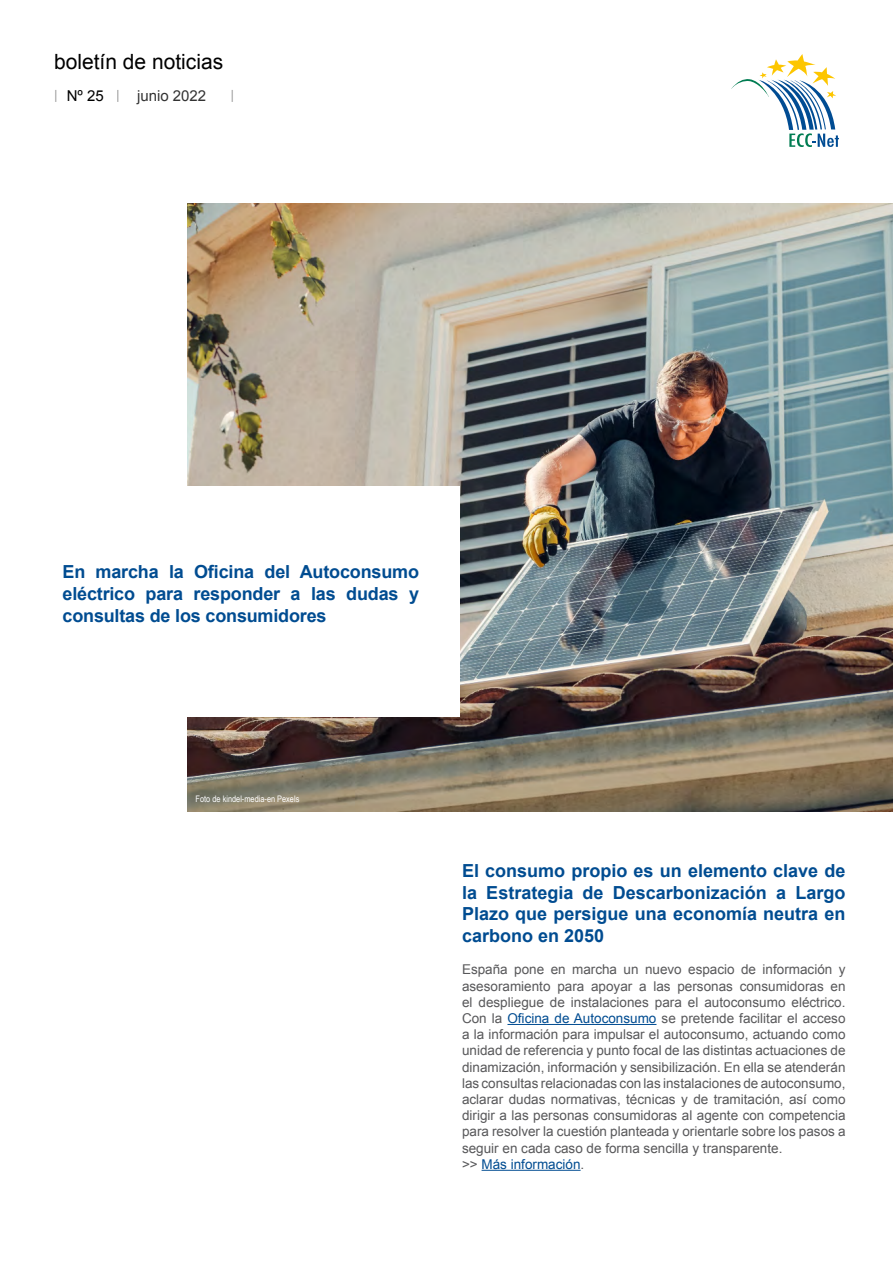
<style>
.page{position:relative;width:893px;height:1263px;background:#fff}
.page>*{position:absolute;margin:0;border:0;box-sizing:border-box;transform-origin:0 0}
.t1{font:21px "Arial";color:#000}
.t2{font:700 18px/21.6px "Arial";letter-spacing:-.005em;color:#004c91;text-align:justify}
.t3{font:15px "Arial";color:#333}
.t4{font:15px "Arial";color:#000}
.t5{font:13.5px/16.2px "Arial";color:#58585a}
.t6{font:9px "Arial Narrow";color:#fff}
.s1{color:#004c91}
</style>
<div class="page">
<svg style="left:731px;top:54px;width:108px;height:93px"></svg>
<svg style="left:55px;top:90px;width:1px;height:12px"></svg>
<svg style="left:117px;top:90px;width:1px;height:12px"></svg>
<svg style="left:232px;top:90px;width:1px;height:12px"></svg>
<img style="left:187px;top:203px;width:706px;height:609px">
<hr style="left:507px;top:1024px;width:149px;height:1px;background:#004c91">
<hr style="left:482px;top:1170px;width:99px;height:1px;background:#004c91">
<div style="left:0;top:486px;width:459px;height:230px;background:#fff"></div>
<h1 class="t1" style="left:54px;top:47px;width:171px">boletín de noticias</h1>
<p class="t4" style="left:67px;top:86px;width:39px">Nº 25</p>
<p class="t3" style="left:137px;top:85px;width:71px">junio 2022</p>
<h2 class="t2" style="left:63px;top:561px;width:358px">En marcha la Oficina del Autoconsumo eléctrico para responder a las dudas y consultas de los consumidores</h2>
<p class="t6" style="left:196px;top:792px;width:105px">Foto de kindel-media-en Pexels</p>
<h2 class="t2" style="left:462px;top:860px;width:385px">El consumo propio es un elemento clave de la Estrategia de Descarbonización a Largo Plazo que persigue una economía neutra en carbono en 2050</h2>
<p class="t5" style="left:462px;top:961px;width:385px">España pone en marcha un nuevo espacio de información y asesoramiento para apoyar a las personas consumidoras en el despliegue de instalaciones para el autoconsumo eléctrico.<br>Con la <span class="s1">Oficina de Autoconsumo</span> se pretende facilitar el acceso a la información para impulsar el autoconsumo, actuando como unidad de referencia y punto focal de las distintas actuaciones de dinamización, información y sensibilización. En ella se atenderán las consultas relacionadas con las instalaciones de autoconsumo, aclarar dudas normativas, técnicas y de tramitación, así como dirigir a las personas consumidoras al agente con competencia para resolver la cuestión planteada y orientarle sobre los pasos a seguir en cada caso de forma sencilla y transparente.<br>&gt;&gt; <span class="s1">Más información</span>.</p>
</div>
